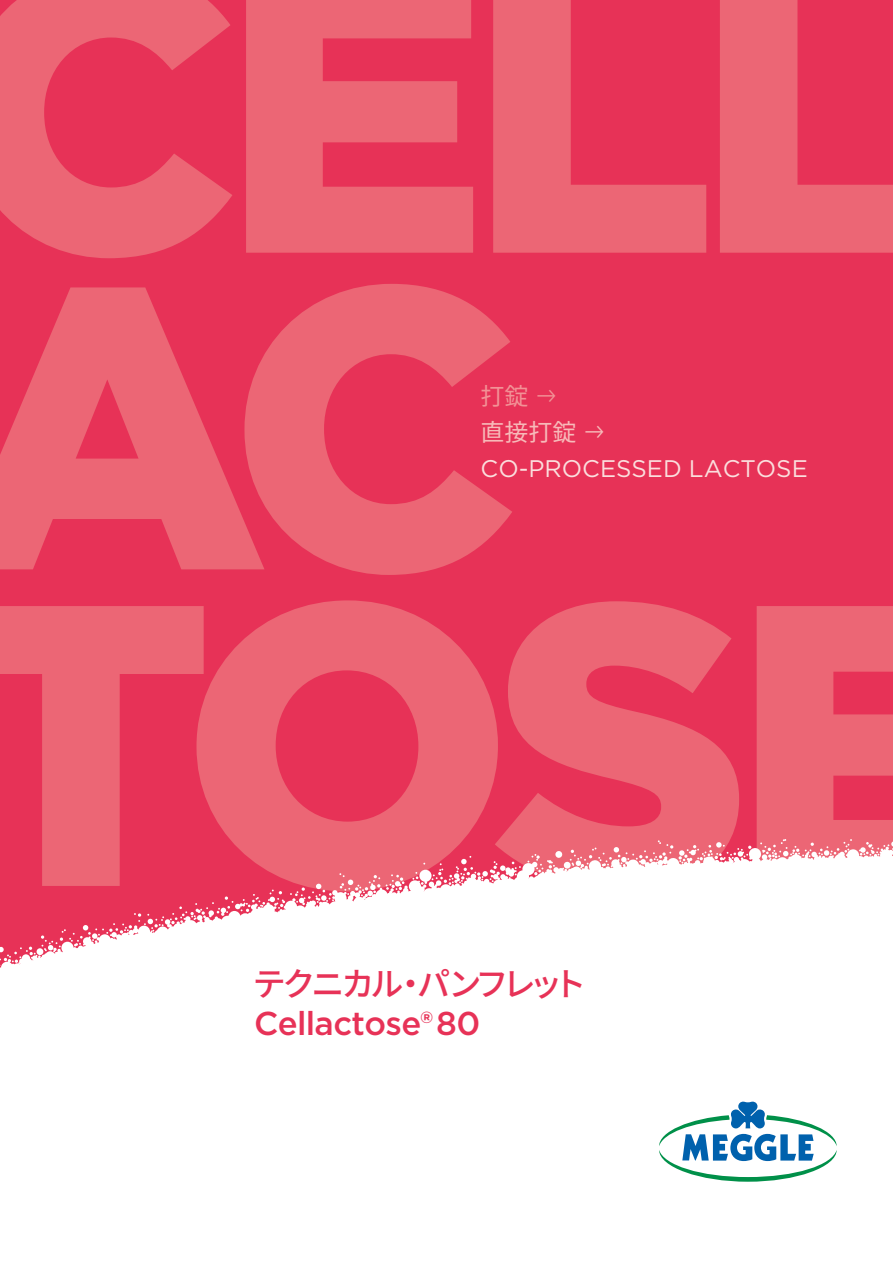
<style>
.page{position:relative;width:893px;height:1263px;background:#fff}
.page>*{position:absolute;margin:0;border:0;box-sizing:border-box;transform-origin:0 0}
.t1{font:900 399.75px/316.6px "Gotham";letter-spacing:-.05em;color:#ec6675}
.t2{font:500 33px "Gotham";letter-spacing:-.02em;color:#e73257}
.t3{font:500 33px "Noto Sans CJ Kjp";letter-spacing:-.12em;color:#e73257}
.t4{font:24px "Gotham";color:#fbdedd}
.t5{font:24px/36px "Noto Sans CJ Kjp";color:#f7bab9}
.s1{color:#f29296}
</style>
<div class="page">
<div style="left:0;top:0;width:893px;height:972px;background:#e73257"></div>
<svg style="left:0;top:839px;width:893px;height:133px;fill:#fff"></svg>
<svg style="left:659px;top:1101px;width:178px;height:81px"></svg>
<h1 class="t1" style="left:-51px;top:-51px;width:1051px">CELL<br>AC<br>TOSE</h1>
<p class="t5" style="left:480px;top:378px;width:126px"><span class="s1">打錠</span> <span class="s1">→<br></span>直接打錠 →</p>
<p class="t4" style="left:480px;top:453px;width:329px">CO-PROCESSED LACTOSE</p>
<h2 class="t3" style="left:253px;top:965px;width:335px">テクニカル・パンフレット</h2>
<h2 class="t2" style="left:254px;top:1002px;width:228px">Cellactose® 80</h2>
</div>
